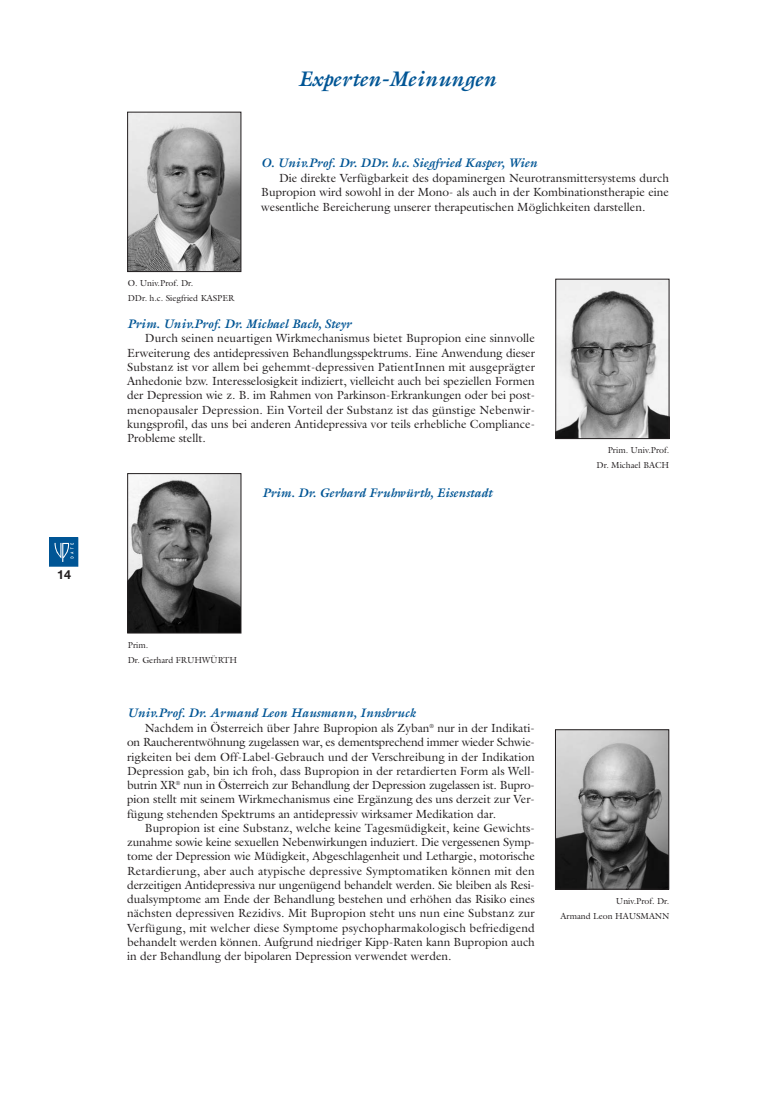
<style>
.page{position:relative;width:780px;height:1117px;background:#fff}
.page>*{position:absolute;margin:0;border:0;box-sizing:border-box;transform-origin:0 0}
.t1{font:italic 700 21.25px "Galliard";color:#005595}
.t2{font:italic 700 12.5px "Galliard";color:#005595}
.t3{font:700 12.5px "Helvetica Neue";color:#231f20}
.t4{font:11.88px/14.2px "Galliard";color:#231f20;text-align:justify}
.t5{font:8.75px/15px "Galliard";color:#231f20}
</style>
<div class="page">
<svg style="left:78px;top:537px;width:1px;height:29px"></svg>
<div style="left:49px;top:537px;width:29px;height:29px;background:#005595"></div>
<svg style="left:55px;top:542px;width:18px;height:20px"></svg>
<img style="left:129px;top:114px;width:110px;height:155px">
<div style="left:127px;top:112px;width:114px;height:159px;border:1px solid #231f20"></div>
<img style="left:557px;top:281px;width:110px;height:155px">
<div style="left:555px;top:279px;width:114px;height:159px;border:1px solid #231f20"></div>
<img style="left:130px;top:475px;width:109px;height:156px">
<div style="left:128px;top:473px;width:113px;height:160px;border:1px solid #231f20"></div>
<img style="left:557px;top:731px;width:109px;height:156px">
<div style="left:555px;top:729px;width:113px;height:160px;border:1px solid #231f20"></div>
<p class="t3" style="left:57px;top:570px;width:15px">14</p>
<h1 class="t1" style="left:297px;top:70px;width:200px">Experten-Meinungen</h1>
<p class="t2" style="left:261px;top:158px;width:277px">O. Univ.Prof. Dr. DDr. h.c. Siegfried Kasper, Wien</p>
<p class="t4" style="left:261px;top:172px;width:409px;text-indent:18px">Die direkte Verfügbarkeit des dopaminergen Neurotransmittersystems durch Bupropion wird sowohl in der Mono- als auch in der Kombinationstherapie eine wesentliche Bereicherung unserer therapeutischen Möglichkeiten darstellen.</p>
<p class="t5" style="left:128px;top:276px;width:108px">O. Univ.Prof. Dr.<br>DDr. h.c. Siegfried KASPER</p>
<p class="t2" style="left:127px;top:319px;width:225px">Prim. Univ.Prof. Dr. Michael Bach, Steyr</p>
<p class="t4" style="left:127px;top:332px;width:409px;text-indent:18px">Durch seinen neuartigen Wirkmechanismus bietet Bupropion eine sinnvolle Erweiterung des antidepressiven Behandlungsspektrums. Eine Anwendung dieser Substanz ist vor allem bei gehemmt-depressiven PatientInnen mit ausgeprägter Anhedonie bzw. Interesselosigkeit indiziert, vielleicht auch bei speziellen Formen der Depression wie z. B. im Rahmen von Parkinson-Erkrankungen oder bei post&shy;menopausaler Depression. Ein Vorteil der Substanz ist das günstige Nebenwir&shy;kungsprofil, das uns bei anderen Antidepressiva vor teils erhebliche Compliance-Probleme stellt.</p>
<p class="t2" style="left:262px;top:488px;width:231px">Prim. Dr. Gerhard Fruhwürth, Eisenstadt</p>
<p class="t5" style="left:596px;top:443px;width:74px;text-align:right">Prim. Univ.Prof.<br>Dr. Michael BACH</p>
<p class="t5" style="left:128px;top:638px;width:111px">Prim.<br>Dr. Gerhard FRUHWÜRTH</p>
<p class="t2" style="left:127px;top:708px;width:290px">Univ.Prof. Dr. Armand Leon Hausmann, Innsbruck</p>
<p class="t4" style="left:127px;top:722px;width:409px;text-indent:18px">Nachdem in Österreich über Jahre Bupropion als Zyban<sup>®</sup> nur in der Indikati&shy;on Raucherentwöhnung zugelassen war, es dementsprechend immer wieder Schwie&shy;rigkeiten bei dem Off-Label-Gebrauch und der Verschreibung in der Indikation Depression gab, bin ich froh, dass Bupropion in der retardierten Form als Well&shy;butrin XR<sup>®</sup> nun in Österreich zur Behandlung der Depression zugelassen ist. Bupro&shy;pion stellt mit seinem Wirkmechanismus eine Ergänzung des uns derzeit zur Ver&shy;fügung stehenden Spektrums an antidepressiv wirksamer Medikation dar.</p>
<p class="t4" style="left:127px;top:821px;width:409px;text-indent:18px">Bupropion ist eine Substanz, welche keine Tagesmüdigkeit, keine Gewichts&shy;zunahme sowie keine sexuellen Nebenwirkungen induziert. Die vergessenen Symp&shy;tome der Depression wie Müdigkeit, Abgeschlagenheit und Lethargie, motorische Retardierung, aber auch atypische depressive Symptomatiken können mit den derzeitigen Antidepressiva nur ungenügend behandelt werden. Sie bleiben als Resi&shy;dualsymptome am Ende der Behandlung bestehen und erhöhen das Risiko eines nächsten depressiven Rezidivs. Mit Bupropion steht uns nun eine Substanz zur Verfügung, mit welcher diese Symptome psychopharmakologisch befriedigend behandelt werden können. Aufgrund niedriger Kipp-Raten kann Bupropion auch in der Behandlung der bipolaren Depression verwendet werden.</p>
<p class="t5" style="left:560px;top:894px;width:110px;text-align:right">Univ.Prof. Dr.<br>Armand Leon HAUSMANN</p>
</div>
